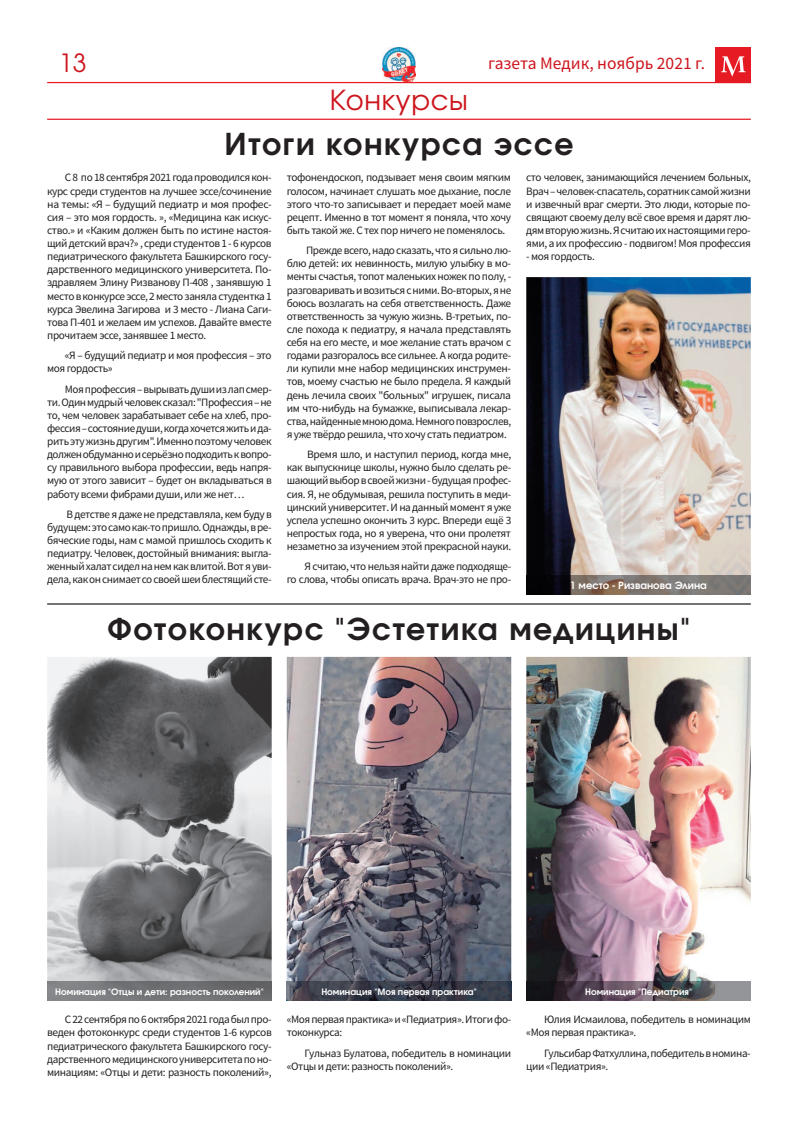
<style>
.page{position:relative;width:798px;height:1134px;background:#fff}
.page>*{position:absolute;margin:0;border:0;box-sizing:border-box;transform-origin:0 0}
.t1{font:700 30px "Evolventa";letter-spacing:.05em;color:#231f20}
.t2{font:27.5px "Evolventa";letter-spacing:.025em;color:#cd151d}
.t3{font:25px "Evolventa";color:#cd151d}
.t4{font:17.5px "Source Sans Pro";color:#cd151d}
.t5{font:11.25px/13.1px "Source Sans Pro";letter-spacing:-.035em;color:#231f20;text-align:justify}
.t6{font:700 10px "Evolventa";color:#fff}
.t7{font:700 8.75px "Evolventa";color:#fff}
</style>
<div class="page">
<div style="left:715px;top:47px;width:35px;height:36px;background:#e51a23"></div>
<svg style="left:721px;top:56px;width:24px;height:21px"></svg>
<hr style="left:47px;top:82px;width:703px;height:1px;background:#e51a23">
<hr style="left:47px;top:119px;width:703px;height:1px;background:#e51a23">
<hr style="left:47px;top:603px;width:703px;height:2px;background:#231f20">
<img style="left:47px;top:657px;width:224px;height:324px">
<img style="left:286px;top:657px;width:225px;height:324px">
<img style="left:526px;top:657px;width:224px;height:324px">
<img style="left:47px;top:981px;width:224px;height:20px">
<img style="left:286px;top:981px;width:225px;height:20px">
<img style="left:526px;top:981px;width:224px;height:20px">
<img style="left:526px;top:277px;width:224px;height:298px">
<img style="left:526px;top:575px;width:224px;height:20px">
<img style="left:382px;top:47px;width:34px;height:35px">
<h3 class="t3" style="left:59px;top:48px;width:29px">13</h3>
<h2 class="t2" style="left:330px;top:83px;width:139px">Конкурсы</h2>
<h3 class="t4" style="left:488px;top:52px;width:218px">газета Медик, ноябрь 2021 г.</h3>
<h1 class="t1" style="left:224px;top:125px;width:350px">Итоги конкурса эссе</h1>
<p class="t5" style="left:47px;top:171px;width:226px;text-indent:18px">С 8 по 18 сентября 2021 года проводился кон&shy;курс среди студентов на лучшее эссе/сочинение на темы: «Я – будущий педиатр и моя профес&shy;сия – это моя гордость. », «Медицина как искус&shy;ство.» и «Каким должен быть по истине настоя&shy;щий детский врач?» , среди студентов 1 - 6 курсов педиатрического факультета Башкирского госу&shy;дарственного медицинского университета. По&shy;здравляем Элину Ризванову П-408 , занявшую 1 место в конкурсе эссе, 2 место заняла студентка 1 курса Эвелина Загирова и 3 место - Лиана Саги&shy;това П-401 и желаем им успехов. Давайте вместе прочитаем эссе, занявшее 1 место.</p>
<p class="t5" style="left:47px;top:349px;width:226px;text-indent:18px">«Я – будущий педиатр и моя профессия – это моя гордость»</p>
<p class="t5" style="left:47px;top:382px;width:226px;text-indent:18px">Моя профессия – вырывать души из лап смер&shy;ти. Один мудрый человек сказал: "Профессия – не то, чем человек зарабатывает себе на хлеб, про&shy;фессия – состояние души, когда хочется жить и да&shy;рить эту жизнь другим". Именно поэтому человек должен обдуманно и серьёзно подходить к вопро&shy;су правильного выбора профессии, ведь напря&shy;мую от этого зависит – будет он вкладываться в работу всеми фибрами души, или же нет…</p>
<p class="t5" style="left:47px;top:507px;width:226px;text-indent:19px">В детстве я даже не представляла, кем буду в будущем: это само как-то пришло. Однажды, в ре&shy;бяческие годы, нам с мамой пришлось сходить к педиатру. Человек, достойный внимания: выгла&shy;женный халат сидел на нем как влитой. Вот я уви&shy;дела, как он снимает со своей шеи блестящий сте-</p>
<p class="t5" style="left:526px;top:171px;width:226px">сто человек, занимающийся лечением больных, Врач – человек-спасатель, соратник самой жизни и извечный враг смерти. Это люди, которые по&shy;свящают своему делу всё свое время и дарят лю&shy;дям вторую жизнь. Я считаю их настоящими геро&shy;ями, а их профессию - подвигом! Моя профессия</p>
<p class="t5" style="left:526px;top:250px;width:70px">- моя гордость.</p>
<p class="t5" style="left:286px;top:171px;width:226px">тофонендоскоп, подзывает меня своим мягким голосом, начинает слушать мое дыхание, после этого что-то записывает и передает моей маме рецепт. Именно в тот момент я поняла, что хочу быть такой же. С тех пор ничего не поменялось.</p>
<p class="t5" style="left:286px;top:244px;width:226px;text-indent:19px">Прежде всего, надо сказать, что я сильно лю&shy;блю детей: их невинность, милую улыбку в мо&shy;менты счастья, топот маленьких ножек по полу, - разговаривать и возиться с ними. Во-вторых, я не боюсь возлагать на себя ответственность. Даже ответственность за чужую жизнь. В-третьих, по&shy;сле похода к педиатру, я начала представлять себя на его месте, и мое желание стать врачом с годами разгоралось все сильнее. А когда родите&shy;ли купили мне набор медицинских инструмен&shy;тов, моему счастью не было предела. Я каждый день лечила своих "больных" игрушек, писала им что-нибудь на бумажке, выписывала лекар&shy;ства, найденные мною дома. Немного повзрослев, я уже твёрдо решила, что хочу стать педиатром.</p>
<p class="t5" style="left:286px;top:448px;width:226px;text-indent:20px">Время шло, и наступил период, когда мне, как выпускнице школы, нужно было сделать ре&shy;шающий выбор в своей жизни - будущая профес&shy;сия. Я, не обдумывая, решила поступить в меди&shy;цинский университет. И на данный момент я уже успела успешно окончить 3 курс. Впереди ещё 3 непростых года, но я уверена, что они пролетят незаметно за изучением этой прекрасной науки.</p>
<p class="t5" style="left:286px;top:560px;width:226px;text-align:right">Я считаю, что нельзя найти даже подходяще-<br>го слова, чтобы описать врача. Врач-это не про-</p>
<p class="t6" style="left:570px;top:579px;width:138px">1 место - Ризванова Элина</p>
<h1 class="t1" style="left:107px;top:609px;width:584px">Фотоконкурс "Эстетика медицины"</h1>
<p class="t7" style="left:55px;top:986px;width:210px">Номинация "Отцы и дети: разность поколений"</p>
<p class="t7" style="left:321px;top:986px;width:157px">Номинация "Моя первая практика"</p>
<p class="t7" style="left:585px;top:986px;width:108px">Номинация "Педиатрия"</p>
<p class="t5" style="left:47px;top:1013px;width:226px;text-indent:18px">С 22 сентября по 6 октября 2021 года был про&shy;веден фотоконкурс среди студентов 1-6 курсов педиатрического факультета Башкирского госу&shy;дарственного медицинского университета по но&shy;минациям: «Отцы и дети: разность поколений»,</p>
<p class="t5" style="left:286px;top:1013px;width:226px">«Моя первая практика» и «Педиатрия». Итоги фо&shy;токонкурса:</p>
<p class="t5" style="left:286px;top:1046px;width:226px;text-indent:18px">Гульназ Булатова, победитель в номинации «Отцы и дети: разность поколений».</p>
<p class="t5" style="left:526px;top:1013px;width:226px;text-indent:18px">Юлия Исмаилова, победитель в номинацим «Моя первая практика».</p>
<p class="t5" style="left:526px;top:1046px;width:226px;text-indent:18px">Гульсибар Фатхуллина, победитель в номина&shy;ции «Педиатрия».</p>
</div>
